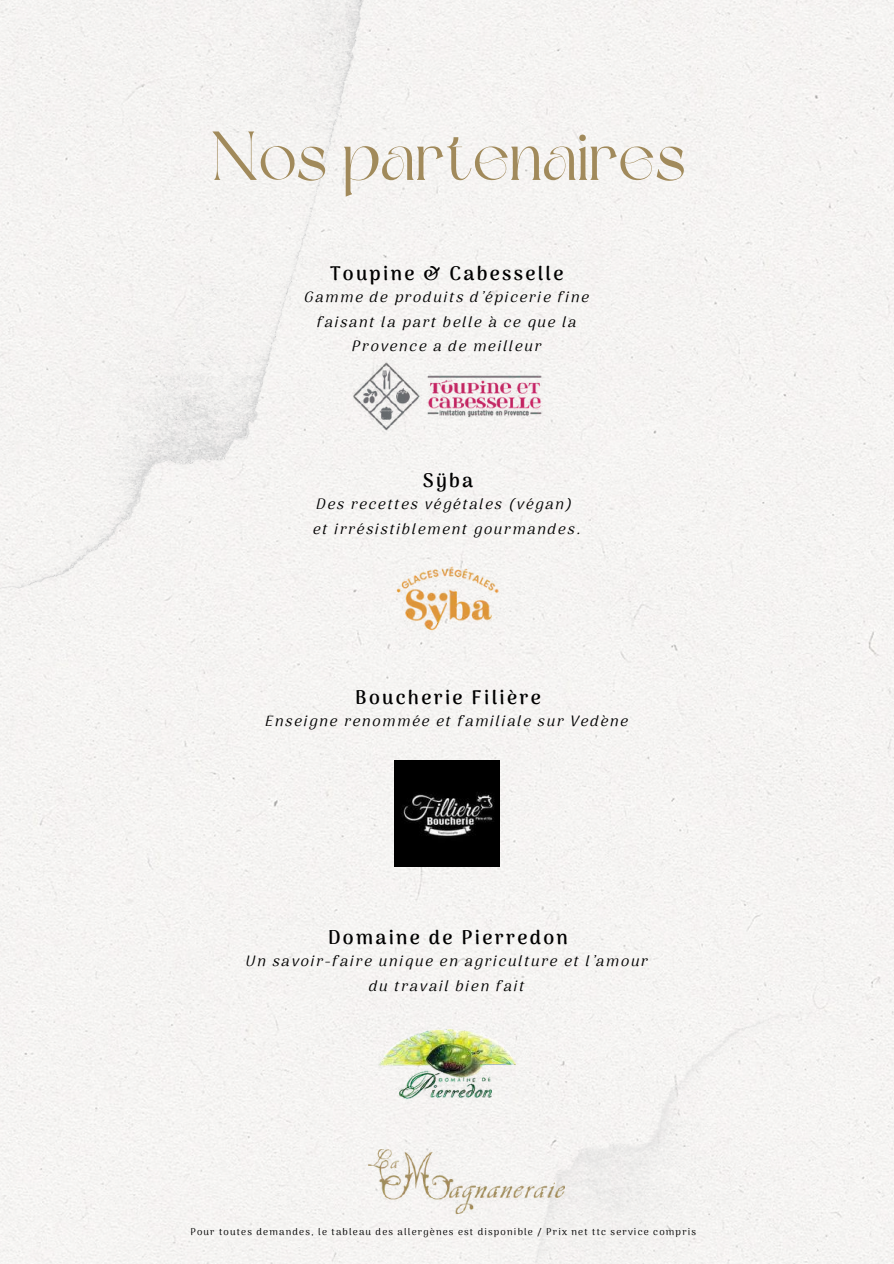
<style>
.page{position:relative;width:894px;height:1264px;background:#fff}
.page>*{position:absolute;margin:0;border:0;box-sizing:border-box;transform-origin:0 0}
.t1{font:69px "Dream Avenue";color:#a18a5b}
.t2{font:700 19.5px "Arima Madurai";letter-spacing:.12em;color:#000}
.t3{font:15px/24.8px "CA Generated";letter-spacing:.12em;color:#000;text-align:center}
.t4{font:9.75px "Arima Madurai";letter-spacing:.12em;color:#000}
</style>
<div class="page">
<div style="left:0;top:0;width:893px;height:1263px;background:#f5f4f2"></div>
<div style="left:0;top:0;width:368px;height:591px;background:#f4f3f1"></div>
<div style="left:429px;top:1001px;width:464px;height:262px;background:#f5f3f2"></div>
<img style="left:368px;top:1149px;width:196px;height:64px">
<img style="left:394px;top:761px;width:106px;height:105px">
<img style="left:347px;top:360px;width:199px;height:73px">
<img style="left:382px;top:555px;width:129px;height:84px">
<img style="left:372px;top:1021px;width:149px;height:83px">
<h1 class="t1" style="left:210px;top:128px;width:476px">Nos partenaires</h1>
<h2 class="t2" style="left:330px;top:262px;width:235px">Toupine &amp; Cabesselle</h2>
<p class="t3" style="left:304px;top:284px;width:286px">Gamme de produits d’épicerie fine faisant la part belle à ce que la<br>Provence a de meilleur</p>
<h2 class="t2" style="left:422px;top:469px;width:52px">Sÿba</h2>
<p class="t3" style="left:313px;top:491px;width:269px;text-align:left">Des recettes végétales (végan) et irrésistiblement gourmandes.</p>
<h2 class="t2" style="left:355px;top:686px;width:187px">Boucherie Filière</h2>
<p class="t3" style="left:265px;top:708px;width:364px">Enseigne renommée et familiale sur Vedène</p>
<h2 class="t2" style="left:328px;top:926px;width:241px">Domaine de Pierredon</h2>
<p class="t3" style="left:245px;top:948px;width:403px">Un savoir-faire unique en agriculture et l’amour du travail bien fait</p>
<p class="t4" style="left:190px;top:1225px;width:507px">Pour toutes demandes, le tableau des allergènes est disponible / Prix net ttc service compris</p>
</div>
